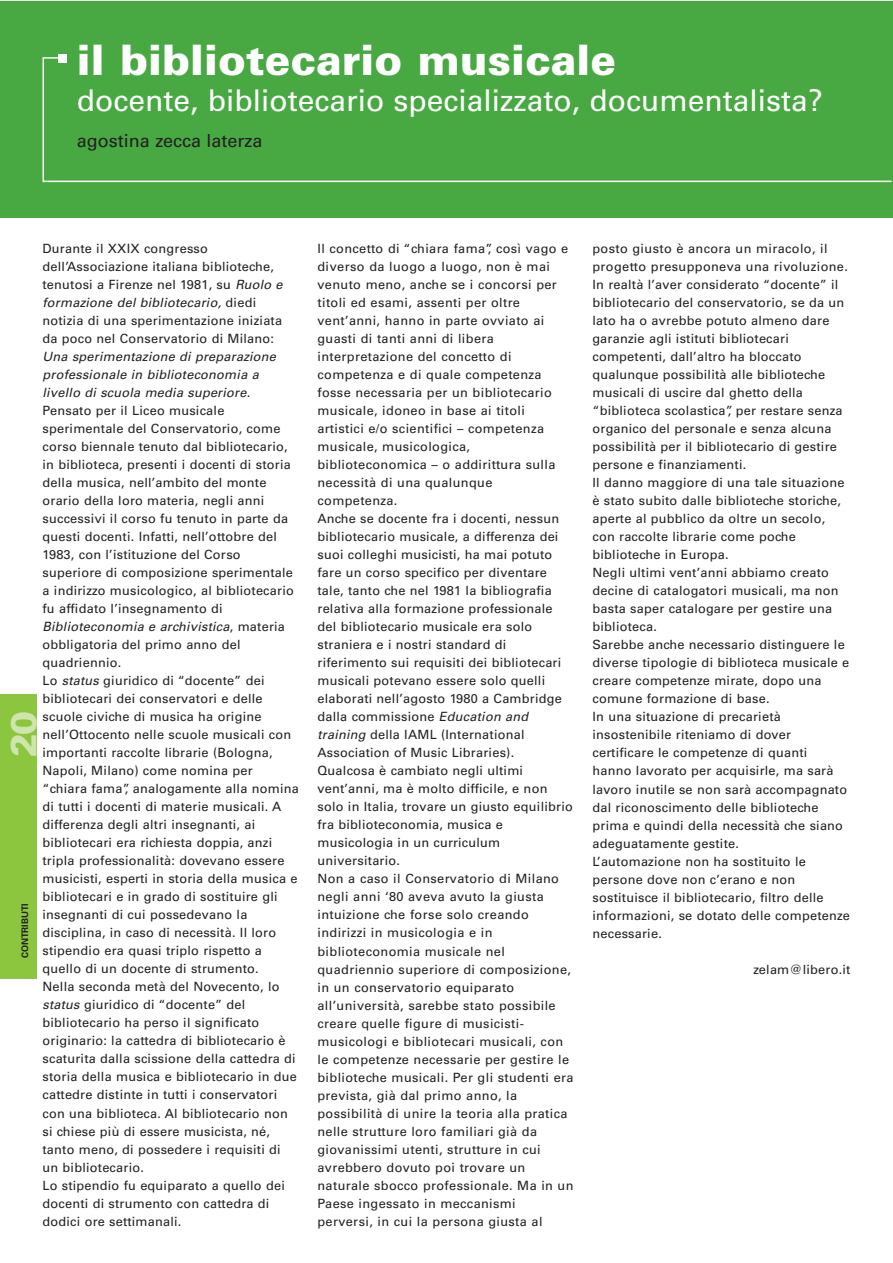
<style>
.page{position:relative;width:893px;height:1263px;background:#fff}
.page>*{position:absolute;margin:0;border:0;box-sizing:border-box;transform-origin:0 0}
.t1{font:900 42px "Univers";color:#fff}
.t2{font:900 36px "Univers";color:#cfe4ae}
.t3{font:30px "Univers";color:#fff}
.t4{font:18px "Univers";color:#231f20}
.t5{font:12.75px/18px "Univers";letter-spacing:.015em;color:#231f20}
.t6{font:italic 12.75px/18px "Univers";letter-spacing:.015em;color:#231f20}
.t7{font:700 9px "Univers";color:#231f20}
.s1{font-style:italic}
</style>
<div class="page">
<div style="left:0;top:694px;width:36px;height:285px;background:#8cc63f"></div>
<div style="left:0;top:1px;width:893px;height:216px;background:#48a942"></div>
<svg style="left:42px;top:56px;width:850px;height:127px"></svg>
<div style="left:58px;top:54px;width:8px;height:8px;background:#fff"></div>
<h1 class="t1" style="left:77px;top:45px;width:541px">il bibliotecario musicale</h1>
<h3 class="t3" style="left:77px;top:89px;width:747px">docente, bibliotecario specializzato, documentalista?</h3>
<h3 class="t4" style="left:77px;top:134px;width:187px">agostina zecca laterza</h3>
<p class="t5" style="left:43px;top:241px;width:242px">Durante il XXIX congresso dell’Associazione italiana biblioteche, tenutosi a Firenze nel 1981, su <span class="s1">Ruolo e formazione del bibliotecario,</span> diedi notizia di una sperimentazione iniziata da poco nel Conservatorio di Milano:</p>
<p class="t6" style="left:43px;top:349px;width:235px">Una sperimentazione di preparazione professionale in biblioteconomia a livello di scuola media superiore.</p>
<p class="t5" style="left:43px;top:403px;width:258px">Pensato per il Liceo musicale sperimentale del Conservatorio, come corso biennale tenuto dal bibliotecario, in biblioteca, presenti i docenti di storia della musica, nell’ambito del monte orario della loro materia, negli anni successivi il corso fu tenuto in parte da questi docenti. Infatti, nell’ottobre del 1983, con l’istituzione del Corso superiore di composizione sperimentale a indirizzo musicologico, al bibliotecario fu affidato l’insegnamento di <span class="s1">Biblioteconomia e archivistica</span>, materia obbligatoria del primo anno del quadriennio.<br>Lo <span class="s1">status</span> giuridico di “docente” dei bibliotecari dei conservatori e delle scuole civiche di musica ha origine nell’Ottocento nelle scuole musicali con importanti raccolte librarie (Bologna, Napoli, Milano) come nomina per “chiara fama”, analogamente alla nomina di tutti i docenti di materie musicali. A differenza degli altri insegnanti, ai bibliotecari era richiesta doppia, anzi tripla professionalità: dovevano essere musicisti, esperti in storia della musica e bibliotecari e in grado di sostituire gli insegnanti di cui possedevano la disciplina, in caso di necessità. Il loro stipendio era quasi triplo rispetto a quello di un docente di strumento.<br>Nella seconda metà del Novecento, lo <span class="s1">status</span> giuridico di “docente” del bibliotecario ha perso il significato originario: la cattedra di bibliotecario è scaturita dalla scissione della cattedra di storia della musica e bibliotecario in due cattedre distinte in tutti i conservatori con una biblioteca. Al bibliotecario non si chiese più di essere musicista, né, tanto meno, di possedere i requisiti di un bibliotecario.<br>Lo stipendio fu equiparato a quello dei docenti di strumento con cattedra di dodici ore settimanali.</p>
<h2 class="t2" style="left:11px;top:757px;width:47px;rotate:-90deg">20</h2>
<p class="t7" style="left:22px;top:958px;width:57px;rotate:-90deg">CONTRIBUTI</p>
<p class="t5" style="left:317px;top:241px;width:258px">Il concetto di “chiara fama”, così vago e diverso da luogo a luogo, non è mai venuto meno, anche se i concorsi per titoli ed esami, assenti per oltre vent’anni, hanno in parte ovviato ai guasti di tanti anni di libera interpretazione del concetto di competenza e di quale competenza fosse necessaria per un bibliotecario musicale, idoneo in base ai titoli artistici e/o scientifici – competenza musicale, musicologica, biblioteconomica – o addirittura sulla necessità di una qualunque competenza.<br>Anche se docente fra i docenti, nessun bibliotecario musicale, a differenza dei suoi colleghi musicisti, ha mai potuto fare un corso specifico per diventare tale, tanto che nel 1981 la bibliografia relativa alla formazione professionale del bibliotecario musicale era solo straniera e i nostri standard di riferimento sui requisiti dei bibliotecari musicali potevano essere solo quelli elaborati nell’agosto 1980 a Cambridge dalla commissione <span class="s1">Education and training</span> della IAML (International Association of Music Libraries).<br>Qualcosa è cambiato negli ultimi vent’anni, ma è molto difficile, e non solo in Italia, trovare un giusto equilibrio fra biblioteconomia, musica e musicologia in un curriculum universitario.<br>Non a caso il Conservatorio di Milano negli anni ‘80 aveva avuto la giusta intuizione che forse solo creando indirizzi in musicologia e in biblioteconomia musicale nel quadriennio superiore di composizione, in un conservatorio equiparato all’università, sarebbe stato possibile creare quelle figure di musicisti&shy;musicologi e bibliotecari musicali, con le competenze necessarie per gestire le biblioteche musicali. Per gli studenti era prevista, già dal primo anno, la possibilità di unire la teoria alla pratica nelle strutture loro familiari già da giovanissimi utenti, strutture in cui avrebbero dovuto poi trovare un naturale sbocco professionale. Ma in un Paese ingessato in meccanismi perversi, in cui la persona giusta al</p>
<p class="t5" style="left:592px;top:241px;width:259px">posto giusto è ancora un miracolo, il progetto presupponeva una rivoluzione.<br>In realtà l’aver considerato “docente” il bibliotecario del conservatorio, se da un lato ha o avrebbe potuto almeno dare garanzie agli istituti bibliotecari competenti, dall’altro ha bloccato qualunque possibilità alle biblioteche musicali di uscire dal ghetto della “biblioteca scolastica”, per restare senza organico del personale e senza alcuna possibilità per il bibliotecario di gestire persone e finanziamenti.<br>Il danno maggiore di una tale situazione è stato subito dalle biblioteche storiche, aperte al pubblico da oltre un secolo, con raccolte librarie come poche biblioteche in Europa.<br>Negli ultimi vent’anni abbiamo creato decine di catalogatori musicali, ma non basta saper catalogare per gestire una biblioteca.<br>Sarebbe anche necessario distinguere le diverse tipologie di biblioteca musicale e creare competenze mirate, dopo una comune formazione di base.<br>In una situazione di precarietà insostenibile riteniamo di dover certificare le competenze di quanti<br>hanno lavorato per acquisirle, ma sarà lavoro inutile se non sarà accompagnato dal riconoscimento delle biblioteche prima e quindi della necessità che siano adeguatamente gestite.<br>L’automazione non ha sostituito le persone dove non c’erano e non sostituisce il bibliotecario, filtro delle informazioni, se dotato delle competenze necessarie.</p>
<p class="t5" style="left:753px;top:961px;width:99px">zelam@libero.it</p>
</div>
